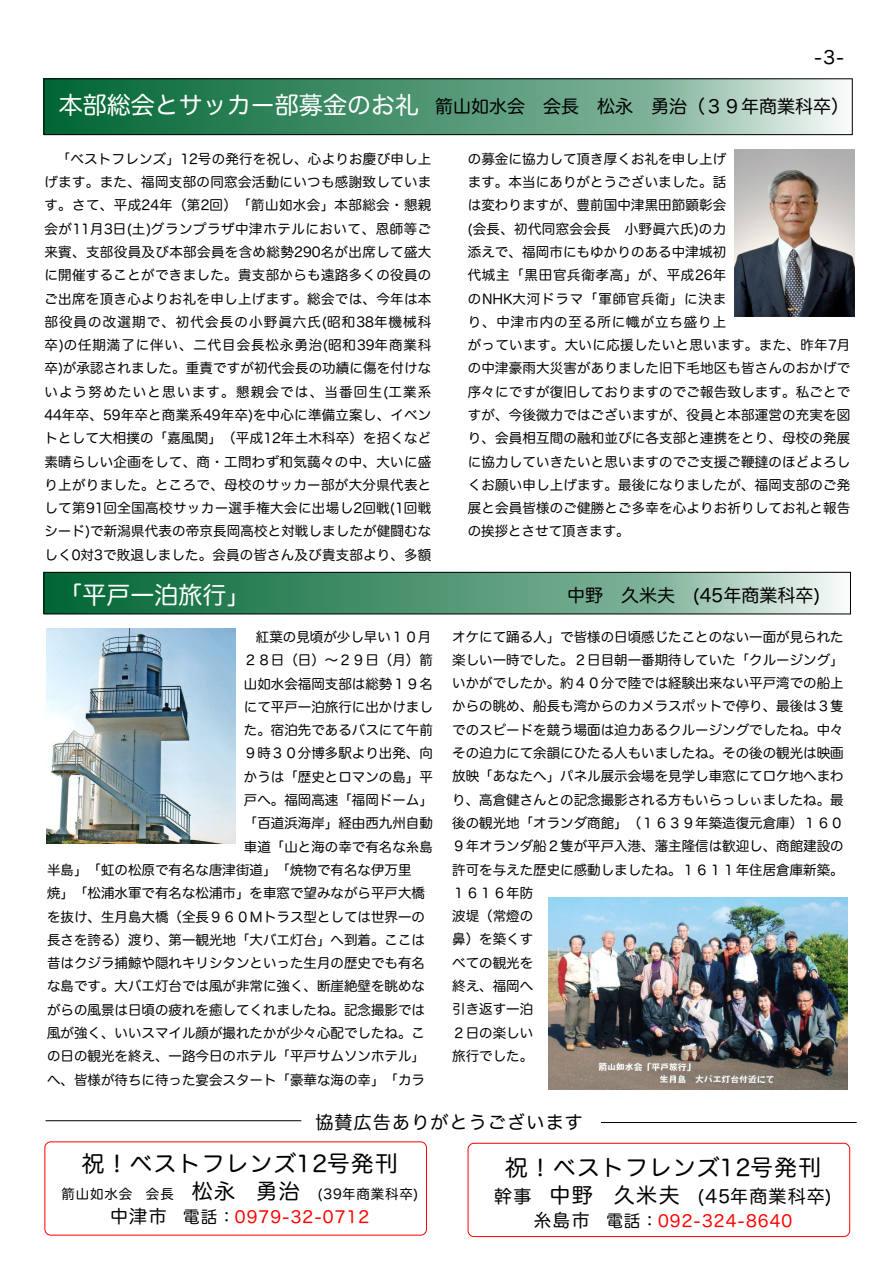
<style>
.page{position:relative;width:893px;height:1263px;background:#fff}
.page>*{position:absolute;margin:0;border:0;box-sizing:border-box;transform-origin:0 0}
.t1{font:24px "Hira Maru Pro W4";color:#fff}
.t2{font:22.5px "Hira Maru Pro W4";letter-spacing:.065em;color:#000}
.t3{font:18px "Hira Maru Pro W4";color:#000}
.t4{font:18px "Hira Maru Pro W4";letter-spacing:.065em;color:#000}
.t5{font:16.5px "Hira Maru Pro W4";letter-spacing:.065em;color:#f00}
.t6{font:13.5px/23.2px "Hira Maru Pro W4";color:#000}
.t7{font:13.5px "Hira Maru Pro W4";letter-spacing:.065em;color:#000}
.s1{font-size:24px;color:#fff}
.s2{font-size:21px}
.s3{font-size:18px;color:#000}
.s4{color:#000}
</style>
<div class="page">
<svg style="left:46px;top:574px;width:792px;height:38px;background:#5b9d7c"></svg>
<div style="left:44px;top:572px;width:807px;height:42px;border:1px solid #000"></div>
<div style="left:44px;top:1141px;width:383px;height:94px;border:1px solid #f00;border-radius:6px"></div>
<hr style="left:46px;top:1120px;width:255px;height:1px;background:#000">
<svg style="left:46px;top:80px;width:794px;height:53px;background:#5b9c7c"></svg>
<div style="left:44px;top:78px;width:809px;height:57px;border:1px solid #000"></div>
<hr style="left:601px;top:1122px;width:256px;height:1px;background:#000">
<img style="left:735px;top:149px;width:119px;height:168px">
<img style="left:548px;top:898px;width:299px;height:191px">
<img style="left:47px;top:628px;width:188px;height:216px">
<div style="left:468px;top:1143px;width:382px;height:94px;border:1px solid #f00;border-radius:6px"></div>
<h3 class="t3" style="left:814px;top:48px;width:32px">-3-</h3>
<h3 class="t3" style="left:59px;top:97px;width:792px"><span class="s1">本部総会とサッカー部募金のお礼</span> 箭山如水会　会長　松永　勇治（３９年商業科卒）</h3>
<p class="t6" style="left:44px;top:147px;width:389px;text-align:justify;text-indent:12px">「ベストフレンズ」12号の発行を祝し、心よりお慶び申し上げます。また、福岡支部の同窓会活動にいつも感謝致しています。さて、平成24年（第2回）「箭山如水会」本部総会・懇親会が11月3日(土)グランプラザ中津ホテルにおいて、恩師等ご来賓、支部役員及び本部会員を含め総勢290名が出席して盛大に開催することができました。貴支部からも遠路多くの役員のご出席を頂き心よりお礼を申し上げます。総会では、今年は本部役員の改選期で、初代会長の小野眞六氏(昭和38年機械科卒)の任期満了に伴い、二代目会長松永勇治(昭和39年商業科卒)が承認されました。重責ですが初代会長の功績に傷を付けないよう努めたいと思います。懇親会では、当番回生(工業系44年卒、59年卒と商業系49年卒)を中心に準備立案し、イベントとして大相撲の「嘉風関」（平成12年土木科卒）を招くなど素晴らしい企画をして、商・工問わず和気藹々の中、大いに盛り上がりました。ところで、母校のサッカー部が大分県代表として第91回全国高校サッカー選手権大会に出場し2回戦(1回戦シード)で新潟県代表の帝京長岡高校と対戦しましたが健闘むなしく0対3で敗退しました。会員の皆さん及び貴支部より、多額</p>
<h1 class="t1" style="left:59px;top:583px;width:193px">「平戸一泊旅行」</h1>
<p class="t6" style="left:256px;top:625px;width:177px">紅葉の見頃が少し早い１０月</p>
<p class="t6" style="left:244px;top:648px;width:190px">２８日（日）～２９日（月）箭</p>
<p class="t6" style="left:244px;top:672px;width:190px">山如水会福岡支部は総勢１９名</p>
<p class="t6" style="left:244px;top:695px;width:190px">にて平戸一泊旅行に出かけまし</p>
<p class="t6" style="left:244px;top:718px;width:190px">た。宿泊先であるバスにて午前</p>
<p class="t6" style="left:244px;top:742px;width:190px">９時３０分博多駅より出発、向</p>
<p class="t6" style="left:244px;top:765px;width:190px">かうは「歴史とロマンの島」平</p>
<p class="t6" style="left:244px;top:788px;width:190px">戸へ。福岡高速「福岡ドーム」</p>
<p class="t6" style="left:244px;top:812px;width:190px">「百道浜海岸」経由西九州自動</p>
<p class="t6" style="left:244px;top:835px;width:190px">車道「山と海の幸で有名な糸島</p>
<p class="t6" style="left:47px;top:858px;width:366px">半島」「虹の松原で有名な唐津街道」「焼物で有名な伊万里</p>
<p class="t6" style="left:47px;top:881px;width:380px">焼」「松浦水軍で有名な松浦市」を車窓で望みながら平戸大橋</p>
<p class="t6" style="left:47px;top:905px;width:380px">を抜け、生月島大橋（全長９６０Ｍトラス型としては世界一の</p>
<p class="t6" style="left:47px;top:928px;width:380px">長さを誇る）渡り、第一観光地「大バエ灯台」へ到着。ここは</p>
<p class="t6" style="left:47px;top:951px;width:380px">昔はクジラ捕鯨や隠れキリシタンといった生月の歴史でも有名</p>
<p class="t6" style="left:47px;top:975px;width:380px">な島です。大バエ灯台では風が非常に強く、断崖絶壁を眺めな</p>
<p class="t6" style="left:47px;top:998px;width:380px">がらの風景は日頃の疲れを癒してくれましたね。記念撮影では</p>
<p class="t6" style="left:47px;top:1021px;width:380px">風が強く、いいスマイル顔が撮れたかが少々心配でしたね。こ</p>
<p class="t6" style="left:47px;top:1044px;width:380px">の日の観光を終え、一路今日のホテル「平戸サムソンホテル」</p>
<p class="t6" style="left:47px;top:1068px;width:380px">へ、皆様が待ちに待った宴会スタート「豪華な海の幸」「カラ</p>
<p class="t6" style="left:468px;top:147px;width:384px">の募金に協力して頂き厚くお礼を申し上げ<br>ます。本当にありがとうございました。話<br>は変わりますが、豊前国中津黒田節顕彰会<br>(会長、初代同窓会会長 小野眞六氏)の力<br>添えで、福岡市にもゆかりのある中津城初<br>代城主「黒田官兵衛孝高」が、平成26年<br>のNHK大河ドラマ「軍師官兵衛」に決ま<br>り、中津市内の至る所に幟が立ち盛り上<br>がっています。大いに応援したいと思います。また、昨年7月の中津豪雨大災害がありました旧下毛地区も皆さんのおかげで序々にですが復旧しておりますのでご報告致します。私ごとですが、今後微力ではございますが、役員と本部運営の充実を図り、会員相互間の融和並びに各支部と連携をとり、母校の発展に協力していきたいと思いますのでご支援ご鞭撻のほどよろしくお願い申し上げます。最後になりましたが、福岡支部のご発展と会員皆様のご健勝とご多幸を心よりお祈りしてお礼と報告の挨拶とさせて頂きます。</p>
<h3 class="t3" style="left:567px;top:586px;width:254px">中野　久米夫　(45年商業科卒)</h3>
<p class="t6" style="left:452px;top:625px;width:393px">オケにて踊る人」で皆様の日頃感じたことのない一面が見られた楽しい一時でした。２日目朝一番期待していた「クルージング」いかがでしたか。約４０分で陸では経験出来ない平戸湾での船上からの眺め、船長も湾からのカメラスポットで停り、最後は３隻でのスピードを競う場面は迫力あるクルージングでしたね。中々その迫力にて余韻にひたる人もいましたね。その後の観光は映画放映「あなたへ」パネル展示会場を見学し車窓にてロケ地へまわり、高倉健さんとの記念撮影される方もいらっしぃましたね。最後の観光地「オランダ商館」（１６３９年築造復元倉庫）１６０<br>９年オランダ船２隻が平戸入港、藩主隆信は歓迎し、商館建設の許可を与えた歴史に感動しましたね。１６１１年住居倉庫新築。<br>１６１６年防<br>波堤（常燈の<br>鼻）を築くす<br>べての観光を<br>終え、福岡へ<br>引き返す一泊<br>２日の楽しい<br>旅行でした。</p>
<h3 class="t4" style="left:315px;top:1113px;width:269px">協賛広告ありがとうございます</h3>
<h2 class="t2" style="left:82px;top:1152px;width:317px">祝！ベストフレンズ12号発刊</h2>
<p class="t7" style="left:61px;top:1187px;width:358px">箭山如水会　会長 <span class="s2">松永　勇治</span> (39年商業科卒)</p>
<p class="t5" style="left:110px;top:1208px;width:260px"><span class="s3">中津市</span><span class="s4">　電話：</span>0979-32-0712</p>
<h2 class="t2" style="left:505px;top:1156px;width:317px">祝！ベストフレンズ12号発刊</h2>
<h3 class="t4" style="left:494px;top:1187px;width:339px">幹事　<span class="s2">中野　久米夫</span> (45年商業科卒)</h3>
<p class="t5" style="left:533px;top:1212px;width:260px"><span class="s3">糸島市</span><span class="s4">　電話：</span>092-324-8640</p>
</div>
